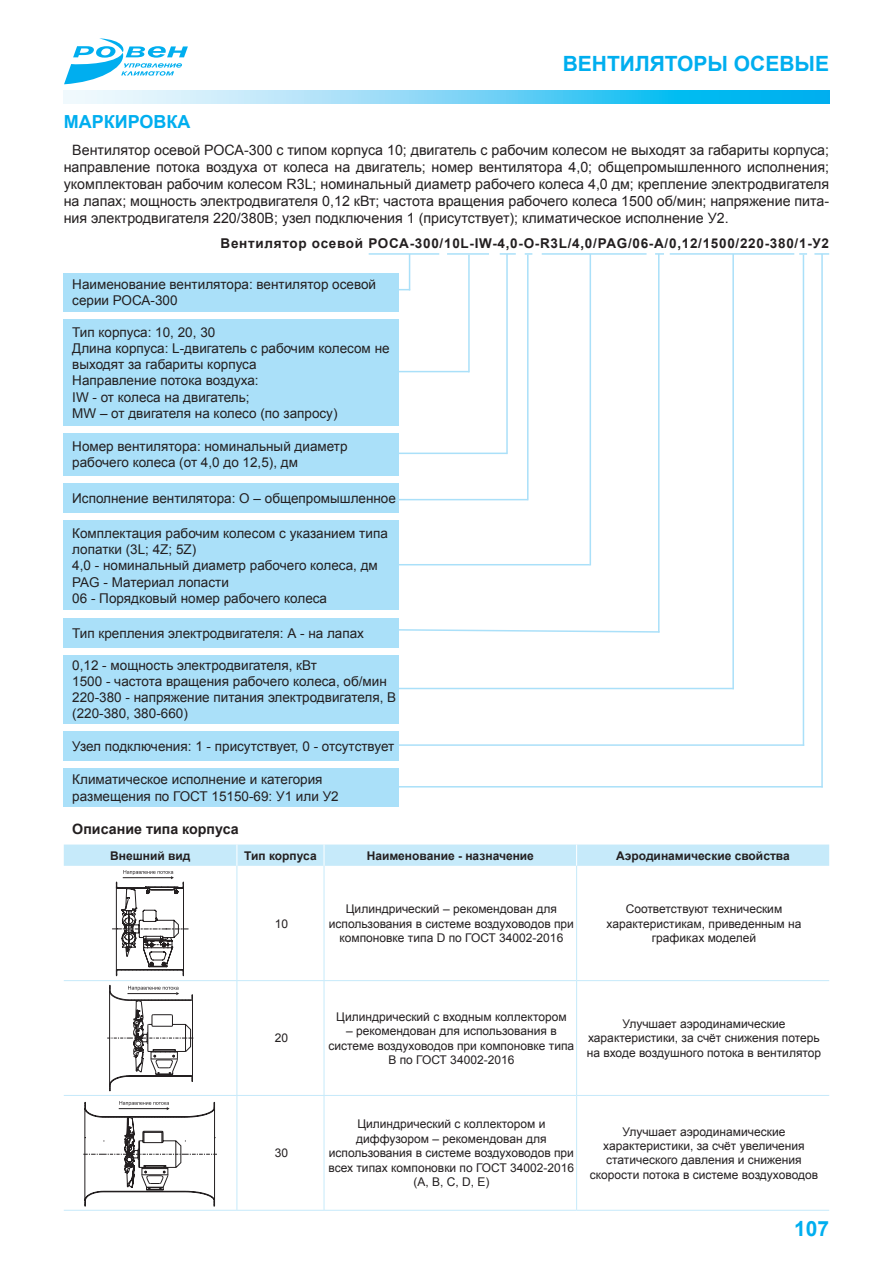
<style>
.page{position:relative;width:893px;height:1263px;background:#fff}
.page>*{position:absolute;margin:0;border:0;box-sizing:border-box;transform-origin:0 0}
.t1{font:700 21px "Arial";color:#00aeef}
.t2{font:700 18px "Arial";color:#00aeef}
.t3{font:14.25px/17.1px "Arial";color:#231f20;text-align:justify}
.t4{font:700 14.25px "Arial";color:#231f20}
.t5{font:13.5px/16.2px "Arial";color:#231f20}
.t6{font:700 13.5px "Arial";letter-spacing:.055em;color:#231f20}
.t7{font:12px/14.4px "Arial";color:#231f20;text-align:center}
.t8{font:700 12px "Arial";color:#231f20}
</style>
<div class="page">
<svg style="left:64px;top:38px;width:124px;height:46px"></svg>
<svg style="left:64px;top:90px;width:765px;height:13px"></svg>
<hr style="left:369px;top:253px;width:70px;height:2px;background:#aae0f9">
<svg style="left:525px;top:253px;width:7px;height:2px"></svg>
<hr style="left:542px;top:253px;width:105px;height:2px;background:#aae0f9">
<svg style="left:799px;top:253px;width:8px;height:2px"></svg>
<hr style="left:409px;top:254px;width:1px;height:36px;background:#aae0f9">
<hr style="left:506px;top:254px;width:2px;height:200px;background:#aae0f9">
<hr style="left:396px;top:453px;width:111px;height:1px;background:#aae0f9">
<hr style="left:590px;top:254px;width:1px;height:311px;background:#aae0f9">
<hr style="left:396px;top:564px;width:194px;height:1px;background:#aae0f9">
<hr style="left:658px;top:254px;width:1px;height:378px;background:#aae0f9">
<svg style="left:399px;top:628px;width:261px;height:5px"></svg>
<hr style="left:732px;top:254px;width:2px;height:435px;background:#aae0f9">
<hr style="left:399px;top:688px;width:335px;height:1px;background:#aae0f9">
<svg style="left:814px;top:253px;width:15px;height:2px"></svg>
<hr style="left:821px;top:254px;width:2px;height:533px;background:#aae0f9">
<hr style="left:399px;top:786px;width:424px;height:1px;background:#aae0f9">
<svg style="left:655px;top:253px;width:9px;height:2px"></svg>
<hr style="left:670px;top:253px;width:124px;height:2px;background:#aae0f9">
<hr style="left:803px;top:255px;width:1px;height:491px;background:#aae0f9">
<hr style="left:396px;top:744px;width:408px;height:2px;background:#aae0f9">
<hr style="left:468px;top:255px;width:2px;height:117px;background:#aae0f9">
<hr style="left:396px;top:371px;width:73px;height:1px;background:#aae0f9">
<svg style="left:500px;top:253px;width:16px;height:2px"></svg>
<hr style="left:237px;top:866px;width:1px;height:114px;background:#c6eafa">
<hr style="left:324px;top:866px;width:1px;height:114px;background:#c6eafa">
<hr style="left:576px;top:866px;width:1px;height:114px;background:#c6eafa">
<hr style="left:64px;top:980px;width:173px;height:1px;background:#c6eafa">
<hr style="left:237px;top:980px;width:87px;height:1px;background:#c6eafa">
<hr style="left:237px;top:981px;width:1px;height:114px;background:#c6eafa">
<hr style="left:324px;top:980px;width:253px;height:1px;background:#c6eafa">
<hr style="left:324px;top:981px;width:1px;height:114px;background:#c6eafa">
<hr style="left:577px;top:980px;width:252px;height:1px;background:#c6eafa">
<hr style="left:576px;top:981px;width:1px;height:114px;background:#c6eafa">
<hr style="left:64px;top:1095px;width:173px;height:1px;background:#c6eafa">
<hr style="left:237px;top:1095px;width:87px;height:1px;background:#c6eafa">
<hr style="left:237px;top:1096px;width:1px;height:114px;background:#c6eafa">
<hr style="left:324px;top:1095px;width:253px;height:1px;background:#c6eafa">
<hr style="left:324px;top:1096px;width:1px;height:114px;background:#c6eafa">
<hr style="left:577px;top:1095px;width:252px;height:1px;background:#c6eafa">
<hr style="left:576px;top:1096px;width:1px;height:114px;background:#c6eafa">
<hr style="left:64px;top:1210px;width:173px;height:1px;background:#c6eafa">
<hr style="left:237px;top:1210px;width:87px;height:1px;background:#c6eafa">
<hr style="left:324px;top:1210px;width:253px;height:1px;background:#c6eafa">
<hr style="left:577px;top:1210px;width:252px;height:1px;background:#c6eafa">
<svg style="left:64px;top:844px;width:765px;height:132px"></svg>
<svg style="left:107px;top:985px;width:86px;height:106px"></svg>
<svg style="left:83px;top:1101px;width:134px;height:106px"></svg>
<hr style="left:447px;top:253px;width:42px;height:2px;background:#aae0f9">
<hr style="left:527px;top:255px;width:2px;height:245px;background:#aae0f9">
<hr style="left:359px;top:499px;width:168px;height:1px;background:#aae0f9">
<div style="left:64px;top:433px;width:335px;height:43px;background:#aae0f9"></div>
<div style="left:64px;top:483px;width:335px;height:30px;background:#aae0f9"></div>
<div style="left:64px;top:521px;width:335px;height:89px;background:#aae0f9"></div>
<div style="left:64px;top:655px;width:335px;height:68px;background:#aae0f9"></div>
<div style="left:64px;top:731px;width:335px;height:30px;background:#aae0f9"></div>
<div style="left:64px;top:768px;width:335px;height:39px;background:#aae0f9"></div>
<div style="left:64px;top:273px;width:335px;height:38px;background:#aae0f9"></div>
<div style="left:64px;top:319px;width:335px;height:106px;background:#aae0f9"></div>
<div style="left:64px;top:618px;width:335px;height:29px;background:#aae0f9"></div>
<h2 class="t2" style="left:64px;top:110px;width:65px">МАРКИРО</h2>
<h2 class="t2" style="left:153px;top:110px;width:38px">ВКА</h2>
<h1 class="t1" style="left:563px;top:49px;width:268px">вентиляторы осевые</h1>
<p class="t3" style="left:64px;top:142px;width:767px;text-indent:9px">Вентилятор осевой РОСА-300 с типом корпуса 10; двигатель с рабочим колесом не выходят за габариты корпуса; направление потока воздуха от колеса на двигатель; номер вентилятора 4,0; общепромышленного исполнения; укомплектован рабочим колесом R3L; номинальный диаметр рабочего колеса 4,0 дм; крепление электродвигателя на лапах; мощность электродвигателя 0,12 кВт; частота вращения рабочего колеса 1500 об/мин; напряжение пита&shy;ния электродвигателя 220/380В; узел подключения 1 (присутствует); климатическое исполнение У2.</p>
<p class="t6" style="left:221px;top:234px;width:159px">Вентилятор осевой РОС</p>
<p class="t6" style="left:399px;top:234px;width:431px">А-300/10L-IW-4,0-О-R3L/4,0/PAG/06-A/0,12/1500/220-380/1-У2</p>
<p class="t5" style="left:72px;top:276px;width:305px">Наименование вентилятора: вентилятор осевой серии РОСА-300</p>
<p class="t5" style="left:72px;top:324px;width:319px">Тип корпуса: 10, 20, 30<br>Длина корпуса: L-двигатель с рабочим колесом не выходят за габариты корпуса<br>Направление потока воздуха:<br>IW - от колеса на двигатель;<br>MW – от двигателя на колесо (по запросу)</p>
<p class="t5" style="left:72px;top:439px;width:277px">Номер вентилятора: номинальный диаметр рабочего колеса (от 4,0 до 12,5), дм</p>
<p class="t5" style="left:72px;top:490px;width:325px">Исполнение вентилятора: О – общепромышленное</p>
<p class="t5" style="left:72px;top:525px;width:317px">Комплектация рабочим колесом с указанием типа лопатки (3L; 4Z; 5Z)<br>4,0 - номинальный диаметр рабочего колеса, дм PAG - Материал лопасти<br>06 - Порядковый номер рабочего колеса</p>
<p class="t5" style="left:72px;top:625px;width:293px">Тип крепления электродвигателя: А - на лапах</p>
<p class="t5" style="left:72px;top:657px;width:325px">0,12 - мощность электродвигателя, кВт<br>1500 - частота вращения рабочего колеса, об/мин 220-380 - напряжение питания электродвигателя, В (220-380, 380-660)</p>
<p class="t5" style="left:72px;top:738px;width:324px">Узел подключения: 1 - присутствует, 0 - отсутствует</p>
<p class="t5" style="left:72px;top:772px;width:268px">Климатическое исполнение и категория размещения по ГОСТ 15150-69: У1 или У2</p>
<p class="t4" style="left:72px;top:820px;width:168px">Описание типа корпуса</p>
<p class="t8" style="left:110px;top:847px;width:82px">Внешний вид</p>
<p class="t8" style="left:244px;top:847px;width:74px">Тип корпуса</p>
<p class="t8" style="left:367px;top:847px;width:169px">Наименование - назначение</p>
<p class="t8" style="left:616px;top:847px;width:175px">Аэродинамические свойства</p>
<p class="t7" style="left:275px;top:916px;width:15px">10</p>
<p class="t7" style="left:275px;top:1031px;width:15px">20</p>
<p class="t7" style="left:275px;top:1146px;width:15px">30</p>
<p class="t7" style="left:329px;top:902px;width:247px">Цилиндрический – рекомендован для использования в системе воздуховодов при компоновке типа D по ГОСТ 34002-2016</p>
<p class="t7" style="left:606px;top:902px;width:196px">Соответствуют техническим характеристикам, приведенным на графиках моделей</p>
<p class="t7" style="left:336px;top:1009px;width:232px">Цилиндрический с входным коллектором</p>
<p class="t7" style="left:328px;top:1024px;width:247px">– рекомендован для использования в системе воздуховодов при компоновке типа<br>В по ГОСТ 34002-2016</p>
<p class="t7" style="left:587px;top:1017px;width:236px">Улучшает аэродинамические характеристики, за счёт снижения потерь на входе воздушного потока в вентилятор</p>
<p class="t7" style="left:328px;top:1117px;width:247px">Цилиндрический с коллектором и диффузором – рекомендован для использования в системе воздуховодов при всех типах компоновки по ГОСТ 34002-2016 (А, В, С, D, E)</p>
<p class="t7" style="left:590px;top:1124px;width:230px">Улучшает аэродинамические характеристики, за счёт увеличения статического давления и снижения скорости потока в системе воздуховодов</p>
<h1 class="t1" style="left:794px;top:1214px;width:37px">107</h1>
</div>
